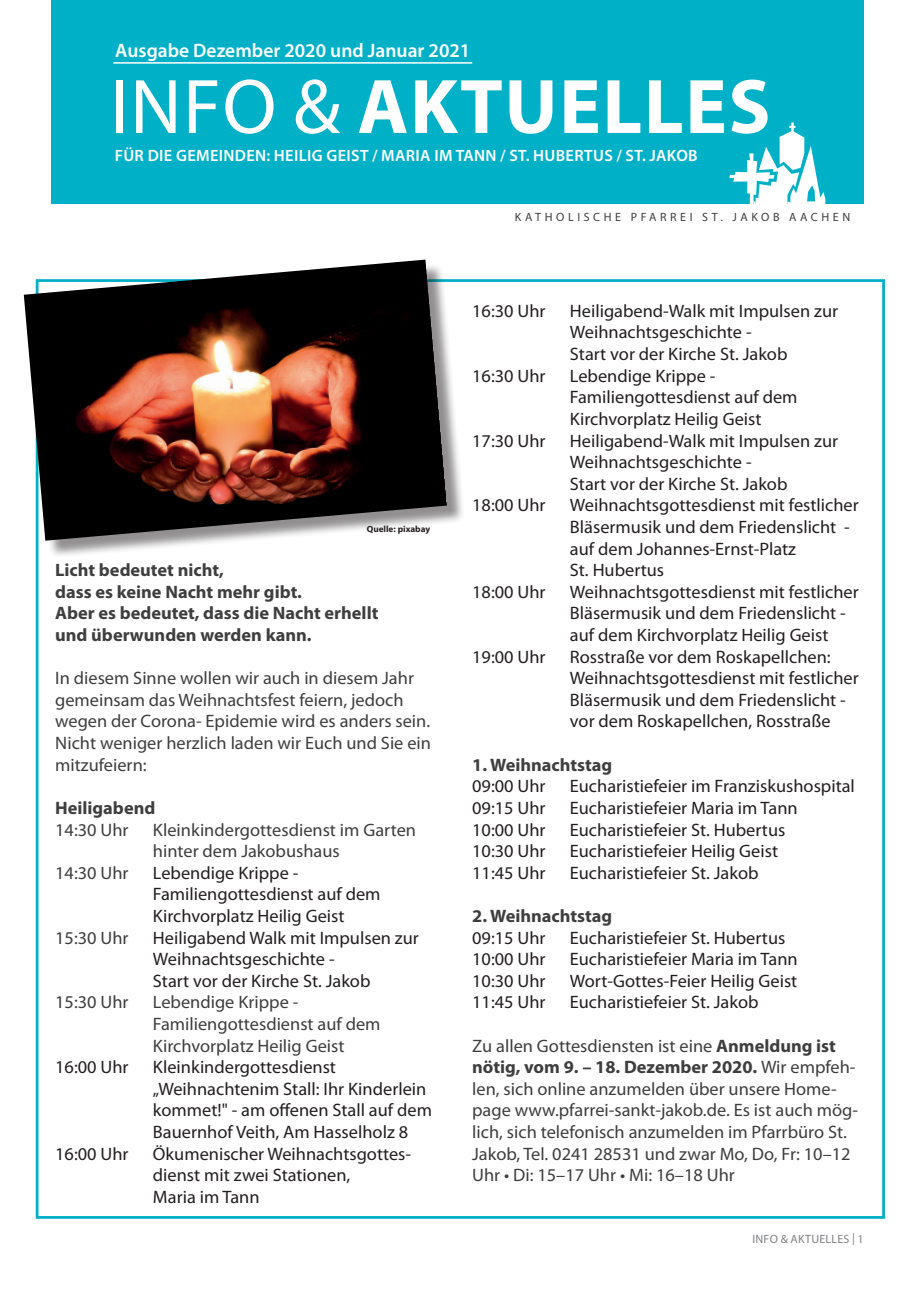
<style>
.page{position:relative;width:919px;height:1289px;background:#fff}
.page>*{position:absolute;margin:0;border:0;box-sizing:border-box;transform-origin:0 0}
.Einf__Abs{font:700 78px "Myriad Pro";letter-spacing:.02em;color:#fff}
.Einf__Abs-2{font:600 19.5px "Myriad Pro";color:#fff}
.Gottesdienste_Tage{font:18px/21.6px "Myriad Pro";color:#231f20}
.Fließtext{font:18px/21.6px "Myriad Pro";color:#3e3e3f}
.Gottesdienste_Tage-2{font:18px/21.6px "Myriad Pro";color:#3e3e3f}
.Fließtext-2{font:700 18px "Myriad Pro";color:#3e3e3f}
.Gottesdienste_Tage-3{font:700 18px/21.6px "Myriad Pro";color:#3e3e3f}
.Einf__Abs-3{font:600 16.35px "Myriad Pro";letter-spacing:.02em;color:#fff}
.t1{font:12px "Myriad Pro";letter-spacing:.3em;color:#3e3e3f}
.t2{font:12px "Myriad Pro";letter-spacing:.02em;color:#808285}
.Bildnachweis{font:700 9px "Myriad Pro";color:#231f20}
.s1{font-weight:400}
.s2{font-weight:400;color:#231f20}
.s3{font-weight:700}
</style>
<div class="page">
<div style="left:51px;top:0;width:812px;height:204px;background:#00b0c7"></div>
<svg style="left:729px;top:122px;width:96px;height:82px"></svg>
<div style="left:807px;top:201px;width:8px;height:13px;background:#fff"></div>
<hr style="left:113px;top:62px;width:359px;height:2px;background:#fff">
<div style="left:27px;top:262px;width:438px;height:297px;background:#231f20;opacity:.5"></div>
<img style="left:24px;top:259px;width:423px;height:281px">
<p class="Einf__Abs-2" style="left:115px;top:38px;width:356px">Ausgabe Dezember 2020 und Januar 2021</p>
<p class="Einf__Abs" style="left:110px;top:56px;width:662px"><span class="s1">INFO &amp;</span> AKTUELLES</p>
<p class="Einf__Abs-3" style="left:115px;top:145px;width:584px">FÜR DIE GEMEINDEN: HEILIG GEIST / MARIA IM TANN / ST. HUBERTUS / ST. JAKOB</p>
<p class="Bildnachweis" style="left:367px;top:523px;width:65px">Quelle: pixabay</p>
<p class="Fließtext-2" style="left:55px;top:558px;width:170px">Licht bedeutet nicht,</p>
<p class="Fließtext-2" style="left:55px;top:580px;width:248px">dass es keine Nacht mehr gibt.</p>
<p class="Fließtext-2" style="left:55px;top:601px;width:325px">Aber es bedeutet, dass die Nacht erhellt</p>
<p class="Fließtext-2" style="left:55px;top:623px;width:258px">und überwunden werden kann.</p>
<p class="Fließtext" style="left:55px;top:667px;width:377px">In diesem Sinne wollen wir auch in diesem Jahr gemeinsam das Weihnachtsfest feiern, jedoch wegen der Corona- Epidemie wird es anders sein.<br>Nicht weniger herzlich laden wir Euch und Sie ein mitzufeiern:</p>
<p class="Gottesdienste_Tage-3" style="left:55px;top:796px;width:102px">Heiligabend<br><span class="s1">14:30 Uhr</span></p>
<p class="Gottesdienste_Tage-2" style="left:153px;top:818px;width:264px">Kleinkindergottesdienst im Garten hinter dem Jakobushaus</p>
<p class="Gottesdienste_Tage-2" style="left:55px;top:861px;width:75px">14:30 Uhr</p>
<p class="Gottesdienste_Tage" style="left:153px;top:861px;width:229px">Lebendige Krippe -<br>Familiengottesdienst auf dem<br>Kirchvorplatz Heilig Geist</p>
<p class="Gottesdienste_Tage-2" style="left:55px;top:926px;width:75px">15:30 Uhr</p>
<p class="Gottesdienste_Tage" style="left:153px;top:926px;width:267px">Heiligabend Walk mit Impulsen zur<br>Weihnachtsgeschichte -<br>Start vor der Kirche St. Jakob</p>
<p class="Gottesdienste_Tage-2" style="left:55px;top:991px;width:75px">15:30 Uhr</p>
<p class="Gottesdienste_Tage-2" style="left:153px;top:991px;width:229px">Lebendige Krippe -<br>Familiengottesdienst auf dem<br>Kirchvorplatz Heilig Geist</p>
<p class="Gottesdienste_Tage" style="left:55px;top:1056px;width:75px">16:00 Uhr</p>
<p class="Gottesdienste_Tage" style="left:153px;top:1056px;width:280px">Kleinkindergottesdienst „Weihnachtenim Stall: Ihr Kinderlein kommet!" - am offenen Stall auf dem Bauernhof Veith, Am Hasselholz 8</p>
<p class="Gottesdienste_Tage" style="left:55px;top:1142px;width:75px">16:00 Uhr</p>
<p class="Gottesdienste_Tage" style="left:153px;top:1142px;width:260px">Ökumenischer Weihnachtsgottes&shy;dienst mit zwei Stationen,<br>Maria im Tann</p>
<p class="t1" style="left:515px;top:209px;width:337px">KATHOLISCHE PFARREI ST. JAKOB AACHEN</p>
<p class="Gottesdienste_Tage" style="left:472px;top:300px;width:75px">16:30 Uhr</p>
<p class="Gottesdienste_Tage" style="left:570px;top:300px;width:269px">Heiligabend-Walk mit Impulsen zur<br>Weihnachtsgeschichte -<br>Start vor der Kirche St. Jakob</p>
<p class="Gottesdienste_Tage" style="left:472px;top:364px;width:75px">16:30 Uhr</p>
<p class="Gottesdienste_Tage" style="left:570px;top:364px;width:229px">Lebendige Krippe -<br>Familiengottesdienst auf dem<br>Kirchvorplatz Heilig Geist</p>
<p class="Gottesdienste_Tage" style="left:472px;top:429px;width:75px">17:30 Uhr</p>
<p class="Gottesdienste_Tage" style="left:570px;top:429px;width:269px">Heiligabend-Walk mit Impulsen zur<br>Weihnachtsgeschichte -<br>Start vor der Kirche St. Jakob</p>
<p class="Gottesdienste_Tage" style="left:472px;top:494px;width:75px">18:00 Uhr</p>
<p class="Gottesdienste_Tage" style="left:570px;top:494px;width:290px">Weihnachtsgottesdienst mit festlicher<br>Bläsermusik und dem Friedenslicht - auf dem Johannes-Ernst-Platz<br>St. Hubertus</p>
<p class="Gottesdienste_Tage" style="left:472px;top:580px;width:75px">18:00 Uhr</p>
<p class="Gottesdienste_Tage" style="left:570px;top:580px;width:290px">Weihnachtsgottesdienst mit festlicher<br>Bläsermusik und dem Friedenslicht - auf dem Kirchvorplatz Heilig Geist</p>
<p class="Gottesdienste_Tage" style="left:472px;top:645px;width:75px">19:00 Uhr</p>
<p class="Gottesdienste_Tage" style="left:570px;top:645px;width:290px">Rosstraße vor dem Roskapellchen:<br>Weihnachtsgottesdienst mit festlicher Bläsermusik und dem Friedenslicht - vor dem Roskapellchen, Rosstraße</p>
<p class="Gottesdienste_Tage-3" style="left:472px;top:753px;width:142px">1. Weihnachtstag<br><span class="s2">09:00 Uhr</span></p>
<p class="Gottesdienste_Tage" style="left:570px;top:775px;width:286px">Eucharistiefeier im Franziskushospital</p>
<p class="Gottesdienste_Tage" style="left:472px;top:796px;width:75px">09:15 Uhr</p>
<p class="Gottesdienste_Tage" style="left:570px;top:796px;width:229px">Eucharistiefeier Maria im Tann</p>
<p class="Gottesdienste_Tage" style="left:472px;top:818px;width:75px">10:00 Uhr</p>
<p class="Gottesdienste_Tage" style="left:570px;top:818px;width:217px">Eucharistiefeier St. Hubertus</p>
<p class="Gottesdienste_Tage" style="left:472px;top:840px;width:75px">10:30 Uhr</p>
<p class="Gottesdienste_Tage" style="left:570px;top:840px;width:209px">Eucharistiefeier Heilig Geist</p>
<p class="Gottesdienste_Tage" style="left:472px;top:861px;width:75px">11:45 Uhr</p>
<p class="Gottesdienste_Tage" style="left:570px;top:861px;width:190px">Eucharistiefeier St. Jakob</p>
<p class="Gottesdienste_Tage-3" style="left:472px;top:904px;width:142px">2. Weihnachtstag<br><span class="s2">09:15 Uhr</span></p>
<p class="Gottesdienste_Tage" style="left:570px;top:926px;width:217px">Eucharistiefeier St. Hubertus</p>
<p class="Gottesdienste_Tage" style="left:472px;top:948px;width:75px">10:00 Uhr</p>
<p class="Gottesdienste_Tage" style="left:570px;top:948px;width:229px">Eucharistiefeier Maria im Tann</p>
<p class="Gottesdienste_Tage" style="left:472px;top:969px;width:75px">10:30 Uhr</p>
<p class="Gottesdienste_Tage" style="left:570px;top:969px;width:229px">Wort-Gottes-Feier Heilig Geist</p>
<p class="Gottesdienste_Tage" style="left:472px;top:991px;width:75px">11:45 Uhr</p>
<p class="Gottesdienste_Tage" style="left:570px;top:991px;width:190px">Eucharistiefeier St. Jakob</p>
<p class="Fließtext" style="left:472px;top:1034px;width:387px">Zu allen Gottesdiensten ist eine <span class="s3">Anmeldung ist nötig, vom 9. – 18. Dezember 2020.</span> Wir empfeh&shy;len, sich online anzumelden über unsere Home&shy;page www.pfarrei-sankt-jakob.de. Es ist auch mög&shy;lich, sich telefonisch anzumelden im Pfarrbüro St.<br>Jakob, Tel. 0241 28531 und zwar Mo, Do, Fr: 10–12<br>Uhr • Di: 15–17 Uhr • Mi: 16–18 Uhr</p>
<p class="t2" style="left:752px;top:1231px;width:113px">INFO &amp; AKTUELLES | 1</p>
</div>
